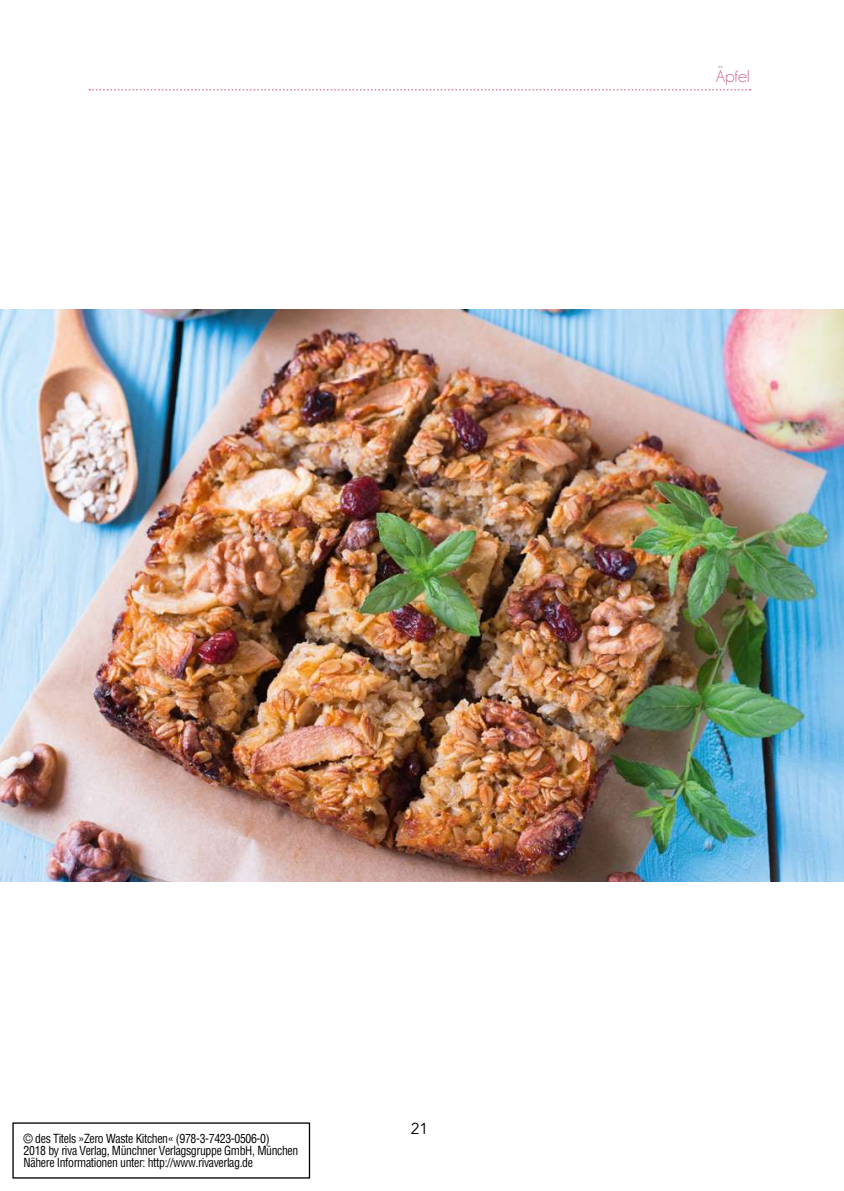
<style>
.page{position:relative;width:844px;height:1191px;background:#fff}
.page>*{position:absolute;margin:0;border:0;box-sizing:border-box;transform-origin:0 0}
.t1{font:17.5px "Champagne&Limousines";color:#c9658a}
.t2{font:15.75px "Avenir";color:#000}
.t3{font:condensed 12.25px/12.2px "Helvetica";letter-spacing:-.03em;color:#000;scale:.96 1}
</style>
<div class="page">
<svg style="left:89px;top:89px;width:661px;height:2px"></svg>
<img style="left:0;top:309px;width:843px;height:572px">
<h1 class="t1" style="left:715px;top:66px;width:35px">Äpfel</h1>
<p class="t3" style="left:24px;top:1132px;width:287px">© des Titels »Zero Waste Kitchen« (978-3-7423-0506-0)<br>2018 by riva Verlag, Münchner Verlagsgruppe GmbH, München<br>Nähere Informationen unter: http://www.rivaverlag.de</p>
<p class="t2" style="left:410px;top:1119px;width:19px">21</p>
</div>
